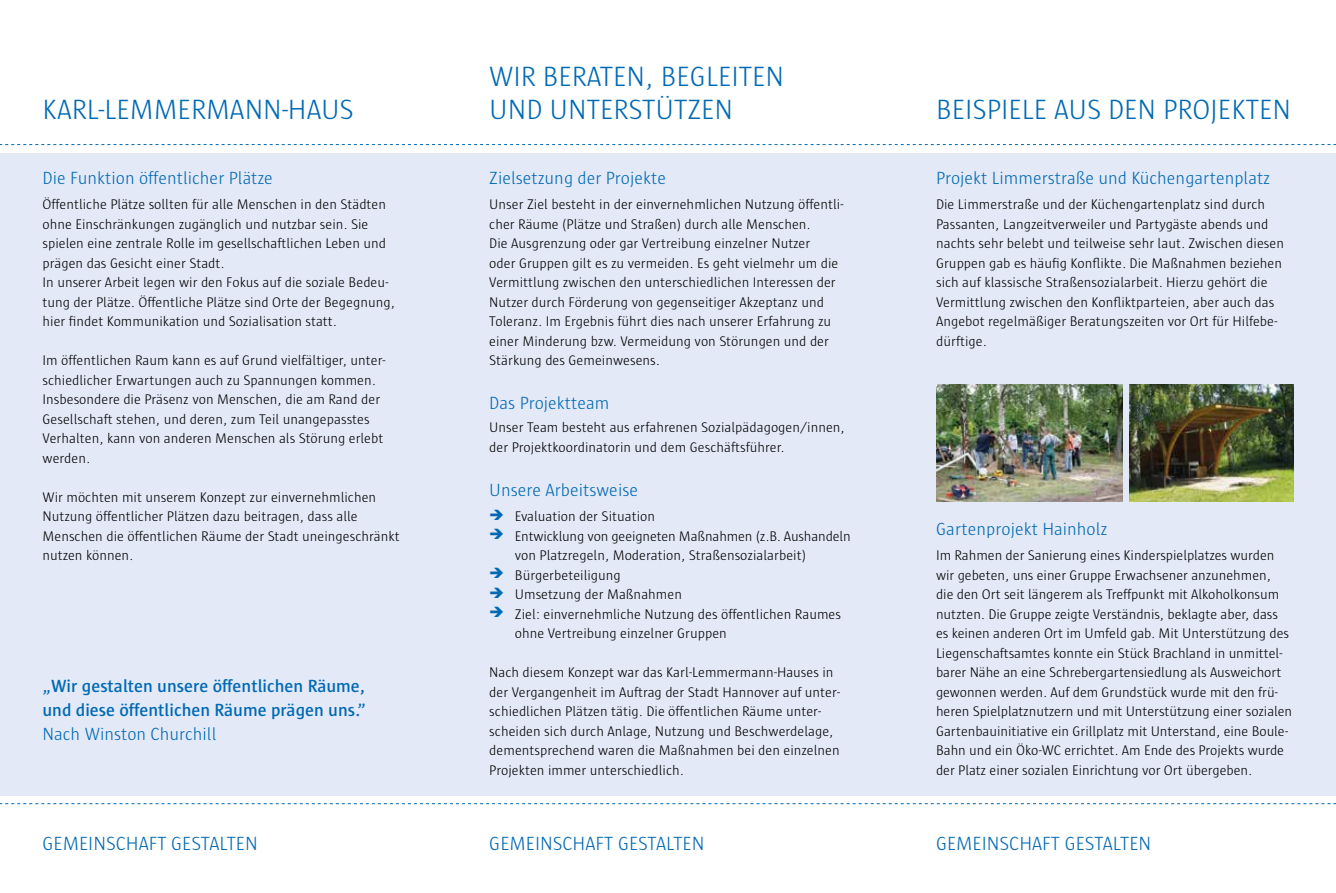
<style>
.page{position:relative;width:1336px;height:893px;background:#fff}
.page>*{position:absolute;margin:0;border:0;box-sizing:border-box;transform-origin:0 0}
.t1{font:300 28.5px "Sun";color:#0069b4}
.t2{font:300 19.5px "Sun";color:#0069b4}
.t3{font:300 18px "Sun";color:#0069b4}
.t4{font:600 18px/23.7px "Sun";color:#0069b4}
.t5{font:300 14.25px/19.5px "Sun";color:#000}
.s1{color:#0069b4}
</style>
<div class="page">
<div style="left:0;top:153px;width:1335px;height:642px;background:#e3e9f7"></div>
<img style="left:936px;top:385px;width:186px;height:117px">
<svg style="left:0;top:144px;width:1335px;height:1px"></svg>
<svg style="left:0;top:803px;width:1335px;height:1px"></svg>
<img style="left:1129px;top:385px;width:164px;height:117px">
<h1 class="t1" style="left:489px;top:62px;width:296px">WIR BERATEN, BEGLEITEN</h1>
<h1 class="t1" style="left:43px;top:95px;width:313px">KARL-LEMMERMANN-HAUS</h1>
<h1 class="t1" style="left:489px;top:95px;width:245px">UND UNTERSTÜTZEN</h1>
<p class="t3" style="left:43px;top:169px;width:232px">Die Funktion öffentlicher Plätze</p>
<p class="t5" style="left:43px;top:195px;width:354px">Öffentliche Plätze sollten für alle Menschen in den Städten ohne Einschränkungen zugänglich und nutzbar sein. Sie spielen eine zentrale Rolle im gesellschaftlichen Leben und prägen das Gesicht einer Stadt.<br>In unserer Arbeit legen wir den Fokus auf die soziale Bedeu&shy;tung der Plätze. Öffentliche Plätze sind Orte der Begegnung, hier findet Kommunikation und Sozialisation statt.</p>
<p class="t5" style="left:43px;top:351px;width:344px">Im öffentlichen Raum kann es auf Grund vielfältiger, unter&shy;schiedlicher Erwartungen auch zu Spannungen kommen.<br>Insbesondere die Präsenz von Menschen, die am Rand der Gesellschaft stehen, und deren, zum Teil unangepasstes Verhalten, kann von anderen Menschen als Störung erlebt werden.</p>
<p class="t5" style="left:43px;top:487px;width:359px">Wir möchten mit unserem Konzept zur einvernehmlichen Nutzung öffentlicher Plätzen dazu beitragen, dass alle Menschen die öffentlichen Räume der Stadt uneingeschränkt nutzen können.</p>
<p class="t4" style="left:43px;top:674px;width:325px">„Wir gestalten unsere öffentlichen Räume, und diese öffentlichen Räume prägen uns.”</p>
<p class="t3" style="left:43px;top:724px;width:175px">Nach Winston Churchill</p>
<p class="t3" style="left:489px;top:169px;width:178px">Zielsetzung der Projekte</p>
<p class="t5" style="left:489px;top:195px;width:356px">Unser Ziel besteht in der einvernehmlichen Nutzung öffentli&shy;cher Räume (Plätze und Straßen) durch alle Menschen.<br>Die Ausgrenzung oder gar Vertreibung einzelner Nutzer<br>oder Gruppen gilt es zu vermeiden. Es geht vielmehr um die Vermittlung zwischen den unterschiedlichen Interessen der Nutzer durch Förderung von gegenseitiger Akzeptanz und Toleranz. Im Ergebnis führt dies nach unserer Erfahrung zu einer Minderung bzw. Vermeidung von Störungen und der Stärkung des Gemeinwesens.</p>
<p class="t3" style="left:489px;top:393px;width:122px">Das Projektteam</p>
<p class="t5" style="left:489px;top:418px;width:357px">Unser Team besteht aus erfahrenen Sozialpädagogen/innen, der Projektkoordinatorin und dem Geschäftsführer.</p>
<p class="t3" style="left:489px;top:481px;width:150px">Unsere Arbeitsweise</p>
<p class="t5" style="left:489px;top:507px;width:167px"><span class="s1">➔</span> Evaluation der Situation</p>
<p class="t5" style="left:514px;top:526px;width:337px;text-indent:-26px"><span class="s1">➔</span> Entwicklung von geeigneten Maßnahmen (z.B. Aushandeln von Platzregeln, Moderation, Straßensozialarbeit)</p>
<p class="t5" style="left:489px;top:565px;width:133px"><span class="s1">➔</span> Bürgerbeteiligung</p>
<p class="t5" style="left:489px;top:585px;width:194px"><span class="s1">➔</span> Umsetzung der Maßnahmen</p>
<p class="t5" style="left:514px;top:604px;width:328px;text-indent:-26px"><span class="s1">➔</span> Ziel: einvernehmliche Nutzung des öffentlichen Raumes ohne Vertreibung einzelner Gruppen</p>
<p class="t5" style="left:489px;top:663px;width:352px">Nach diesem Konzept war das Karl-Lemmermann-Hauses in der Vergangenheit im Auftrag der Stadt Hannover auf unter&shy;schiedlichen Plätzen tätig. Die öffentlichen Räume unter&shy;scheiden sich durch Anlage, Nutzung und Beschwerdelage, dementsprechend waren die Maßnahmen bei den einzelnen Projekten immer unterschiedlich.</p>
<h1 class="t1" style="left:935px;top:95px;width:356px">BEISPIELE AUS DEN PROJEKTEN</h1>
<p class="t3" style="left:935px;top:169px;width:336px">Projekt Limmerstraße und Küchengartenplatz</p>
<p class="t5" style="left:935px;top:195px;width:349px">Die Limmerstraße und der Küchengartenplatz sind durch Passanten, Langzeitverweiler und Partygäste abends und nachts sehr belebt und teilweise sehr laut. Zwischen diesen Gruppen gab es häufig Konflikte. Die Maßnahmen beziehen sich auf klassische Straßensozialarbeit. Hierzu gehört die Vermittlung zwischen den Konfliktparteien, aber auch das Angebot regelmäßiger Beratungszeiten vor Ort für Hilfebe&shy;dürftige.</p>
<p class="t3" style="left:935px;top:520px;width:173px">Gartenprojekt Hainholz</p>
<p class="t5" style="left:935px;top:546px;width:357px">Im Rahmen der Sanierung eines Kinderspielplatzes wurden wir gebeten, uns einer Gruppe Erwachsener anzunehmen,<br>die den Ort seit längerem als Treffpunkt mit Alkoholkonsum nutzten. Die Gruppe zeigte Verständnis, beklagte aber, dass es keinen anderen Ort im Umfeld gab. Mit Unterstützung des Liegenschaftsamtes konnte ein Stück Brachland in unmittel&shy;barer Nähe an eine Schrebergartensiedlung als Ausweichort gewonnen werden. Auf dem Grundstück wurde mit den frü&shy;heren Spielplatznutzern und mit Unterstützung einer sozialen Gartenbauinitiative ein Grillplatz mit Unterstand, eine Boule-Bahn und ein Öko-WC errichtet. Am Ende des Projekts wurde der Platz einer sozialen Einrichtung vor Ort übergeben.</p>
<h2 class="t2" style="left:43px;top:834px;width:217px">GEMEINSCHAFT GESTALTEN</h2>
<h2 class="t2" style="left:489px;top:834px;width:217px">GEMEINSCHAFT GESTALTEN</h2>
<h2 class="t2" style="left:935px;top:834px;width:217px">GEMEINSCHAFT GESTALTEN</h2>
</div>
